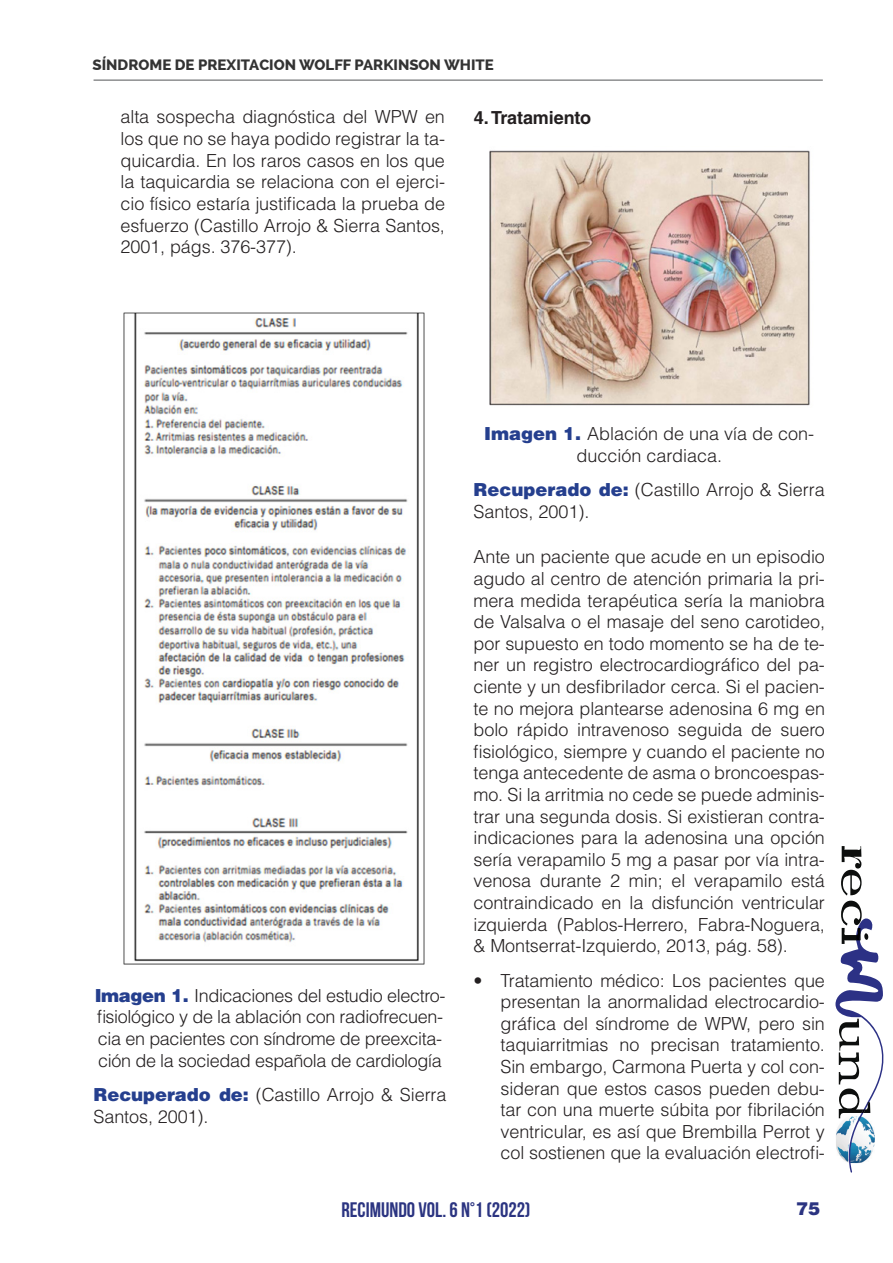
<style>
.page{position:relative;width:893px;height:1263px;background:#fff}
.page>*{position:absolute;margin:0;border:0;box-sizing:border-box;transform-origin:0 0}
.t1{font:700 21px "Bebas Neue";color:#2b3481}
.t2{font:300 18px/21.6px "Helvetica LT Std";letter-spacing:-.005em;color:#231f20;text-align:justify}
.t3{font:700 18px "Helvetica LT Std";letter-spacing:-.005em;color:#231f20}
.t4{font:900 18px "Helvetica LT Std";color:#2b3481}
.t5{font:800 15px "Raleway";color:#333}
.s1{font-weight:900;color:#253f8e}
</style>
<div class="page">
<hr style="left:94px;top:80px;width:729px;height:1px;background:#545557">
<svg style="left:841px;top:846px;width:20px;height:49px"></svg>
<svg style="left:835px;top:901px;width:49px;height:272px"></svg>
<img style="left:124px;top:312px;width:301px;height:652px">
<img style="left:489px;top:150px;width:321px;height:256px">
<p class="t5" style="left:92px;top:56px;width:403px">SÍNDROME DE PREXITACION WOLFF PARKINSON WHITE</p>
<p class="t2" style="left:121px;top:106px;width:326px">alta sospecha diagnóstica del WPW en los que no se haya podido registrar la ta&shy;quicardia. En los raros casos en los que la taquicardia se relaciona con el ejerci&shy;cio físico estaría justificada la prueba de esfuerzo (Castillo Arrojo &amp; Sierra Santos, 2001, págs. 376-377).</p>
<p class="t3" style="left:474px;top:106px;width:119px">4. Tratamiento</p>
<p class="t2" style="left:95px;top:984px;width:352px;text-align:left"><span class="s1">Imagen 1.</span> Indicaciones del estudio electro&shy;fisiológico y de la ablación con radiofrecuen&shy;cia en pacientes con síndrome de preexcita&shy;ción de la sociedad española de cardiología</p>
<p class="t2" style="left:94px;top:1084px;width:354px"><span class="s1">Recuperado de:</span> (Castillo Arrojo &amp; Sierra<br>Santos, 2001).</p>
<p class="t2" style="left:484px;top:423px;width:332px;text-align:center"><span class="s1">Imagen 1.</span> Ablación de una vía de con&shy;ducción cardiaca.</p>
<p class="t2" style="left:473px;top:479px;width:353px"><span class="s1">Recuperado de:</span> (Castillo Arrojo &amp; Sierra<br>Santos, 2001).</p>
<p class="t2" style="left:473px;top:546px;width:353px">Ante un paciente que acude en un episodio agudo al centro de atención primaria la pri&shy;mera medida terapéutica sería la maniobra de Valsalva o el masaje del seno carotideo, por supuesto en todo momento se ha de te&shy;ner un registro electrocardiográfico del pa&shy;ciente y un desfibrilador cerca. Si el pacien&shy;te no mejora plantearse adenosina 6 mg en bolo rápido intravenoso seguida de suero fisiológico, siempre y cuando el paciente no tenga antecedente de asma o broncoespas&shy;mo. Si la arritmia no cede se puede adminis&shy;trar una segunda dosis. Si existieran contra&shy;indicaciones para la adenosina una opción sería verapamilo 5 mg a pasar por vía intra&shy;venosa durante 2 min; el verapamilo está contraindicado en la disfunción ventricular izquierda (Pablos-Herrero, Fabra-Noguera, &amp; Montserrat-Izquierdo, 2013, pág. 58).</p>
<p class="t2" style="left:500px;top:969px;width:326px;text-indent:-27px">• Tratamiento médico: Los pacientes que presentan la anormalidad electrocardio&shy;gráfica del síndrome de WPW, pero sin taquiarritmias no precisan tratamiento.<br>Sin embargo, Carmona Puerta y col con&shy;sideran que estos casos pueden debu&shy;tar con una muerte súbita por fibrilación ventricular, es así que Brembilla Perrot y col sostienen que la evaluación electrofi-</p>
<p class="t1" style="left:341px;top:1198px;width:190px">RECIMUNDO VOL. 6 N°1 (2022)</p>
<p class="t4" style="left:796px;top:1197px;width:26px">75</p>
</div>
